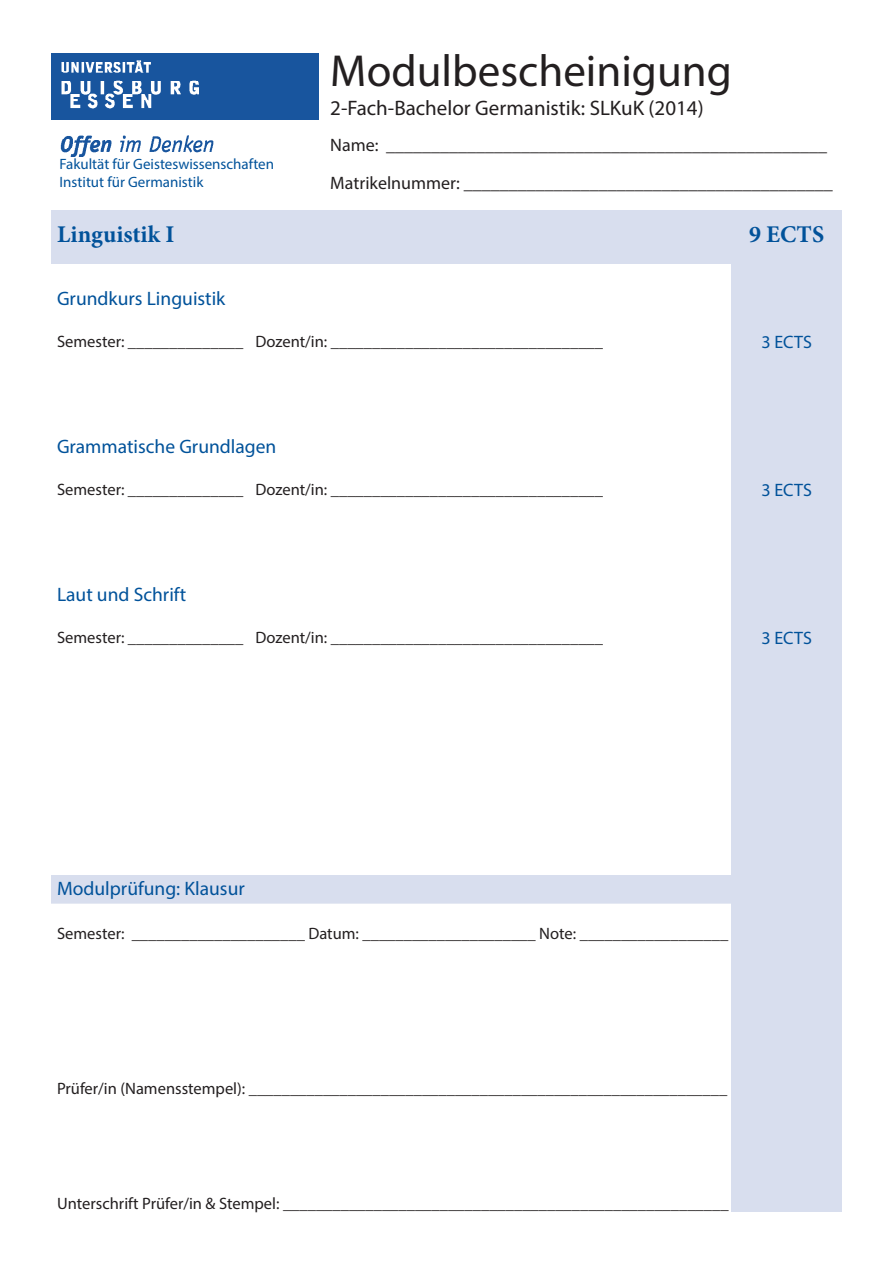
<style>
.page{position:relative;width:893px;height:1263px;background:#fff}
.page>*{position:absolute;margin:0;border:0;box-sizing:border-box;transform-origin:0 0}
.t1{font:45px "Myriad Pro";color:#231f20}
.t2{font:700 24px "Minion Pro";color:#01529a}
.t3{font:21px "Myriad Pro";color:#231f20}
.t4{font:19.5px "Myriad Pro";color:#01529a}
.t5{font:18px "Myriad Pro";color:#231f20}
.t6{font:18px "Myriad Pro";color:#01529a}
.t7{font:16.5px "Myriad Pro";color:#231f20}
.t8{font:15px/18px "Myriad Pro";color:#01529a}
</style>
<div class="page">
<div style="left:731px;top:210px;width:111px;height:1002px;background:#d8deee"></div>
<div style="left:51px;top:210px;width:791px;height:54px;background:#d8deee"></div>
<img style="left:51px;top:53px;width:268px;height:104px">
<div style="left:51px;top:875px;width:680px;height:29px;background:#d8deee"></div>
<p class="t8" style="left:60px;top:155px;width:216px">Fakultät für Geisteswissenschaften<br>Institut für Germanistik</p>
<p class="t1" style="left:330px;top:43px;width:403px">Modulbescheinigung</p>
<p class="t3" style="left:330px;top:95px;width:375px">2-Fach-Bachelor Germanistik: SLKuK (2014)</p>
<p class="t5" style="left:330px;top:134px;width:498px">Name: _________________________________________________</p>
<p class="t5" style="left:330px;top:172px;width:504px">Matrikelnummer: _________________________________________</p>
<p class="t2" style="left:57px;top:218px;width:119px">Linguistik I</p>
<p class="t2" style="left:749px;top:218px;width:77px">9 ECTS</p>
<p class="t4" style="left:57px;top:286px;width:170px">Grundkurs Linguistik</p>
<p class="t7" style="left:57px;top:332px;width:188px">Semester: ______________</p>
<p class="t7" style="left:255px;top:332px;width:349px">Dozent/in: _________________________________</p>
<p class="t6" style="left:761px;top:331px;width:52px">3 ECTS</p>
<p class="t4" style="left:57px;top:434px;width:221px">Grammatische Grundlagen</p>
<p class="t7" style="left:57px;top:480px;width:188px">Semester: ______________</p>
<p class="t7" style="left:255px;top:480px;width:349px">Dozent/in: _________________________________</p>
<p class="t6" style="left:761px;top:479px;width:52px">3 ECTS</p>
<p class="t4" style="left:57px;top:582px;width:131px">Laut und Schrift</p>
<p class="t7" style="left:57px;top:628px;width:188px">Semester: ______________</p>
<p class="t7" style="left:255px;top:628px;width:349px">Dozent/in: _________________________________</p>
<p class="t6" style="left:761px;top:627px;width:52px">3 ECTS</p>
<p class="t4" style="left:57px;top:876px;width:189px">Modulprüfung: Klausur</p>
<p class="t7" style="left:57px;top:924px;width:673px">Semester: _____________________ Datum: _____________________ Note: __________________</p>
<p class="t7" style="left:57px;top:1078px;width:672px">Prüfer/in (Namensstempel): __________________________________________________________</p>
<p class="t7" style="left:57px;top:1193px;width:673px">Unterschrift Prüfer/in &amp; Stempel: ______________________________________________________</p>
</div>
